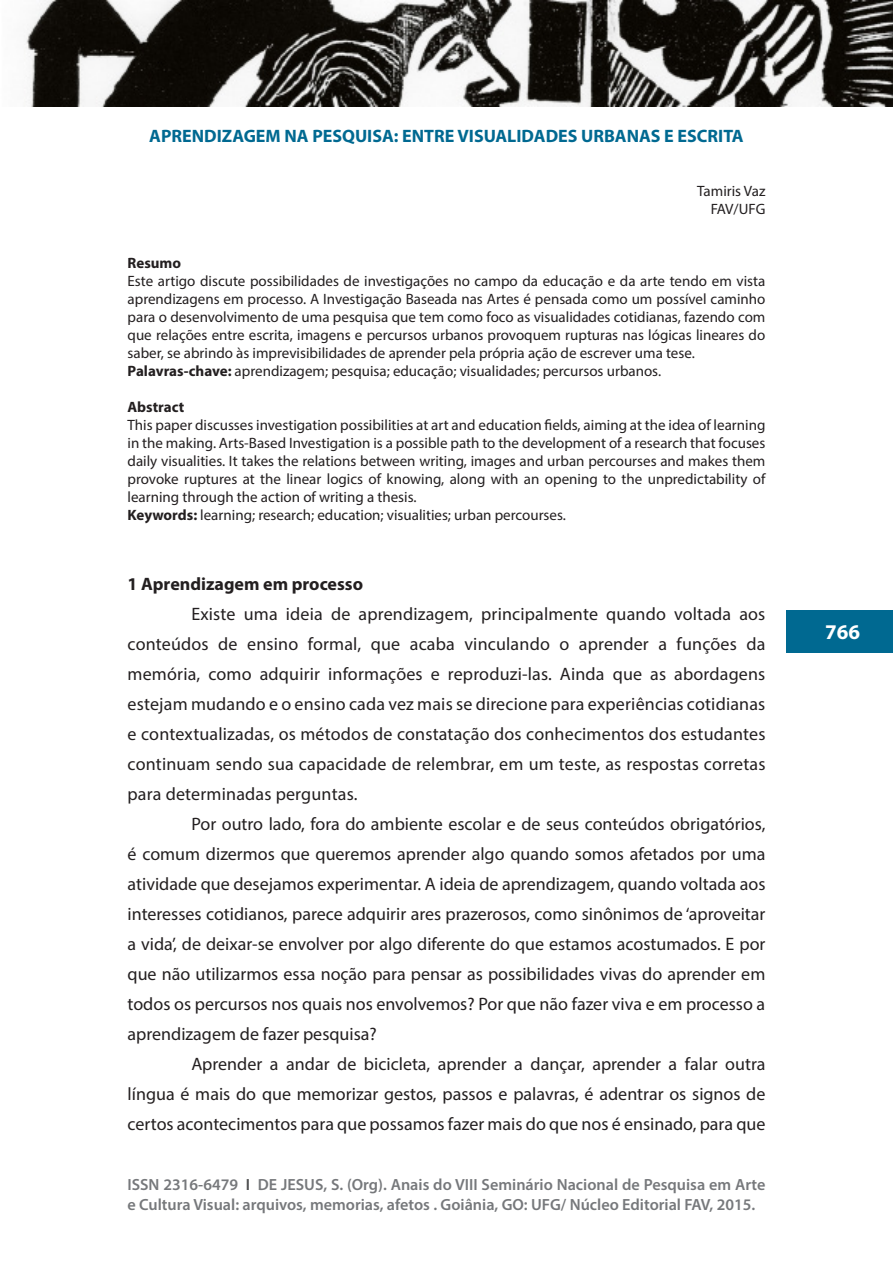
<style>
.page{position:relative;width:893px;height:1263px;background:#fff}
.page>*{position:absolute;margin:0;border:0;box-sizing:border-box;transform-origin:0 0}
.subtitulos{font:700 21px "Myriad Pro";color:#fff}
.Texto_básico{font:18px/30px "Myriad Pro";color:#231f20;text-align:justify}
.Título{font:700 18px "Myriad Pro";color:#006991}
.subtitulos-2{font:700 18px "Myriad Pro";color:#231f20}
.t1{font:600 16.2px/19.5px "Myriad Pro";color:#76787b}
.resumos{font:15px/18px "Myriad Pro";color:#231f20;text-align:justify}
.resumos-2{font:700 15px "Myriad Pro";color:#231f20}
.s1{font-weight:700}
.s2{color:#4b4c4d}
</style>
<div class="page">
<div style="left:787px;top:610px;width:106px;height:43px;background:#006991"></div>
<img style="left:25px;top:0;width:868px;height:106px">
<p class="Título" style="left:149px;top:124px;width:596px">APRENDIZAGEM NA PESQUISA: ENTRE VISUALIDADES URBANAS E ESCRITA</p>
<p class="resumos" style="left:697px;top:182px;width:70px">Tamiris Vaz</p>
<p class="resumos" style="left:711px;top:200px;width:56px">FAV/UFG</p>
<p class="resumos-2" style="left:128px;top:253px;width:55px">Resumo</p>
<p class="resumos" style="left:128px;top:272px;width:639px">Este artigo discute possibilidades de investigações no campo da educação e da arte tendo em vista aprendizagens em processo. A Investigação Baseada nas Artes é pensada como um possível caminho para o desenvolvimento de uma pesquisa que tem como foco as visualidades cotidianas, fazendo com que relações entre escrita, imagens e percursos urbanos provoquem rupturas nas lógicas lineares do saber, se abrindo às imprevisibilidades de aprender pela própria ação de escrever uma tese.</p>
<p class="resumos" style="left:128px;top:362px;width:535px"><span class="s1">Palavras-chave:</span> aprendizagem; pesquisa; educação; visualidades; percursos urbanos.</p>
<p class="resumos-2" style="left:128px;top:397px;width:58px">Abstract</p>
<p class="resumos" style="left:128px;top:416px;width:639px">This paper discusses investigation possibilities at art and education fields, aiming at the idea of learning in the making. Arts-Based Investigation is a possible path to the development of a research that focuses daily visualities. It takes the relations between writing, images and urban percourses and makes them provoke ruptures at the linear logics of knowing, along with an opening to the unpredictability of learning through the action of writing a thesis.</p>
<p class="resumos" style="left:128px;top:506px;width:440px"><span class="s1">Keywords:</span> learning; research; education; visualities; urban percourses.</p>
<p class="subtitulos-2" style="left:128px;top:573px;width:237px">1 Aprendizagem em processo</p>
<p class="Texto_básico" style="left:128px;top:599px;width:639px;text-indent:64px">Existe uma ideia de aprendizagem, principalmente quando voltada aos conteúdos de ensino formal, que acaba vinculando o aprender a funções da memória, como adquirir informações e reproduzi-las. Ainda que as abordagens estejam mudando e o ensino cada vez mais se direcione para experiências cotidianas e contextualizadas, os métodos de constatação dos conhecimentos dos estudantes continuam sendo sua capacidade de relembrar, em um teste, as respostas corretas para determinadas perguntas.</p>
<p class="Texto_básico" style="left:128px;top:809px;width:639px;text-indent:64px">Por outro lado, fora do ambiente escolar e de seus conteúdos obrigatórios, é comum dizermos que queremos aprender algo quando somos afetados por uma atividade que desejamos experimentar. A ideia de aprendizagem, quando voltada aos interesses cotidianos, parece adquirir ares prazerosos, como sinônimos de ‘aproveitar a vida’, de deixar-se envolver por algo diferente do que estamos acostumados. E por que não utilizarmos essa noção para pensar as possibilidades vivas do aprender em todos os percursos nos quais nos envolvemos? Por que não fazer viva e em processo a aprendizagem de fazer pesquisa?</p>
<p class="Texto_básico" style="left:128px;top:1049px;width:639px;text-indent:64px">Aprender a andar de bicicleta, aprender a dançar, aprender a falar outra língua é mais do que memorizar gestos, passos e palavras, é adentrar os signos de certos acontecimentos para que possamos fazer mais do que nos é ensinado, para que</p>
<p class="t1" style="left:128px;top:1174px;width:639px">ISSN 2316-6479 <span class="s2">I</span> DE JESUS, S. (Org). Anais do VIII Seminário Nacional de Pesquisa em Arte e Cultura Visual: arquivos, memorias, afetos . Goiânia, GO: UFG/ Núcleo Editorial FAV, 2015.</p>
<p class="subtitulos" style="left:825px;top:619px;width:36px">766</p>
</div>
